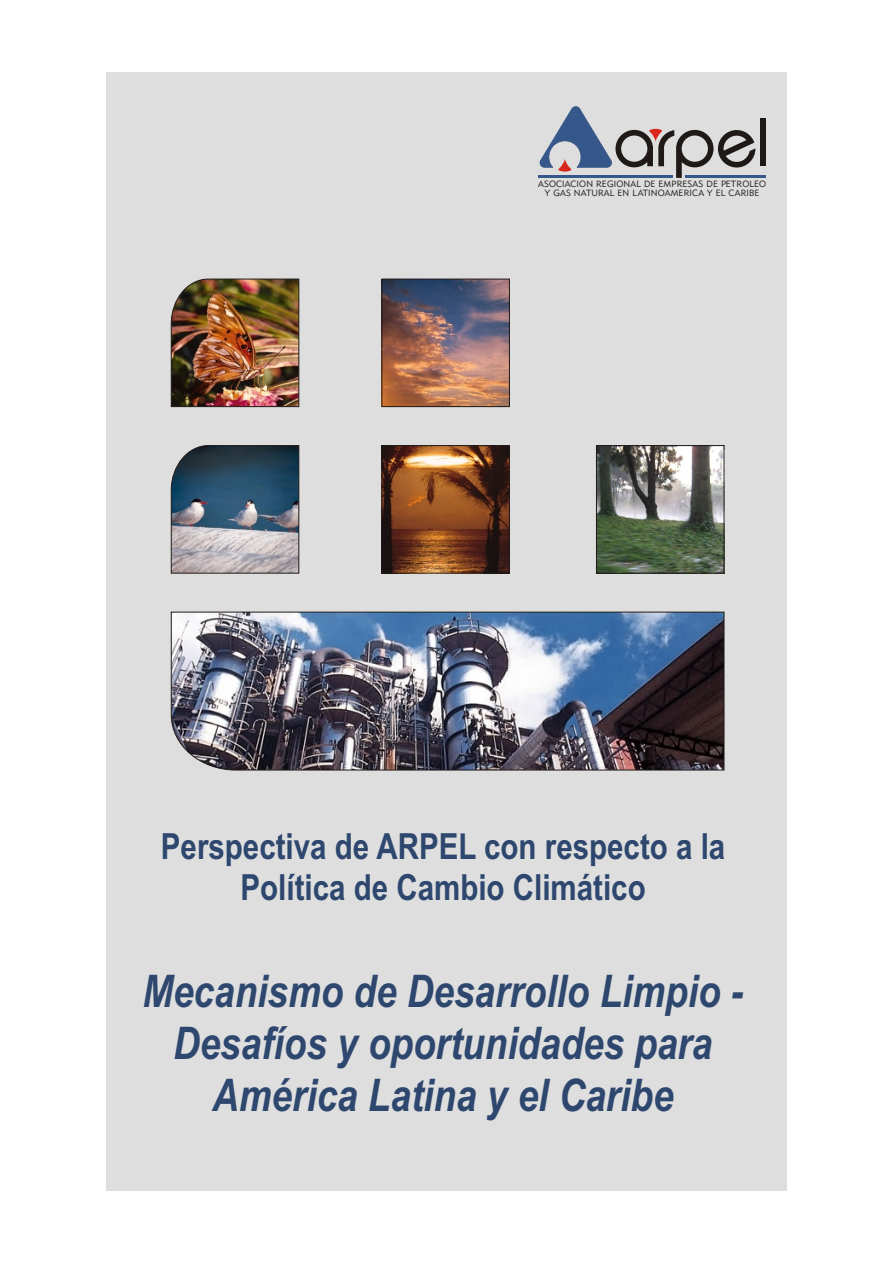
<style>
.page{position:relative;width:894px;height:1263px;background:#fff}
.page>*{position:absolute;margin:0;border:0;box-sizing:border-box;transform-origin:0 0}
.t1{font:italic 700 45px/51.6px "Arial Narrow";color:#2e476e;text-align:center}
.t2{font:700 36px/41.1px "Arial Narrow";color:#2e476e;text-align:center}
.t3{font:9px/9.1px "Geometr 415 Lt BT";letter-spacing:.015em;color:#1f1a17;text-align:center}
</style>
<div class="page">
<div style="left:106px;top:72px;width:681px;height:1119px;background:#dedede"></div>
<img style="left:171px;top:612px;width:553px;height:158px">
<img style="left:384px;top:281px;width:124px;height:124px">
<div style="left:382px;top:279px;width:128px;height:128px;border:1px solid #1f1a17"></div>
<img style="left:171px;top:279px;width:128px;height:128px">
<img style="left:384px;top:447px;width:124px;height:124px">
<div style="left:382px;top:445px;width:128px;height:128px;border:1px solid #1f1a17"></div>
<img style="left:598px;top:447px;width:124px;height:124px">
<div style="left:596px;top:445px;width:128px;height:128px;border:1px solid #1f1a17"></div>
<svg style="left:171px;top:445px;width:128px;height:128px"></svg>
<hr style="left:685px;top:176px;width:80px;height:2px;background:#36578a">
<hr style="left:538px;top:176px;width:135px;height:2px;background:#36578a">
<div style="left:760px;top:119px;width:6px;height:47px;background:#1f1a17"></div>
<svg style="left:540px;top:106px;width:215px;height:72px"></svg>
<p class="t3" style="left:538px;top:180px;width:230px">ASOCIACION REGIONAL DE EMPRESAS DE PETROLEO<br>Y GAS NATURAL EN LATINOAMERICA Y EL CARIBE</p>
<p class="t2" style="left:161px;top:829px;width:566px">Perspectiva de ARPEL con respecto a la<br>Política de Cambio Climático</p>
<p class="t1" style="left:142px;top:970px;width:602px">Mecanismo de Desarrollo Limpio -<br>Desafíos y oportunidades para<br>América Latina y el Caribe</p>
</div>
